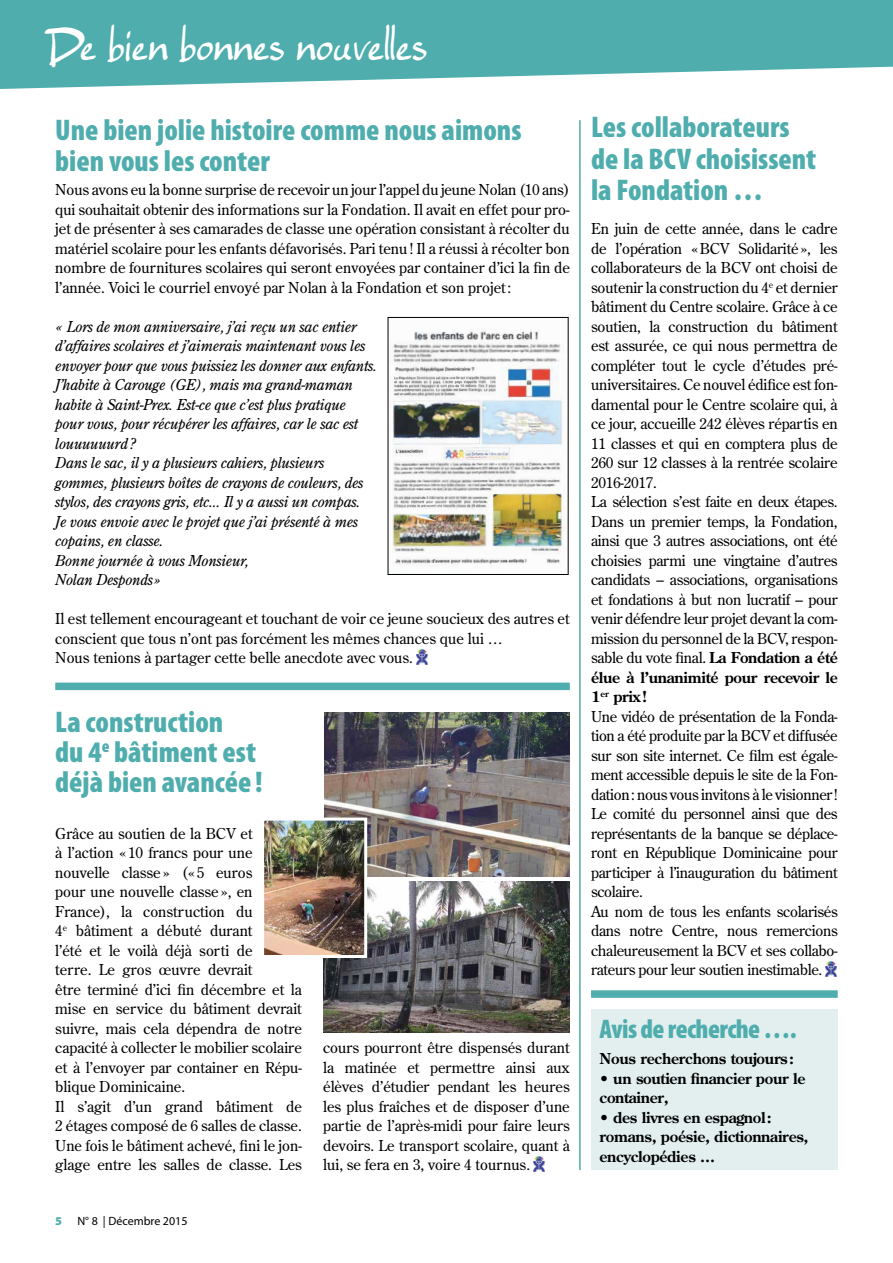
<style>
.page{position:relative;width:893px;height:1263px;background:#fff}
.page>*{position:absolute;margin:0;border:0;box-sizing:border-box;transform-origin:0 0}
.t1{font:39.6px "Ellianarelle's Path";color:#fff}
.t2{font:900 condensed 30px/31.5px "Myriad Pro";color:#4fadad}
.t3{font:900 condensed 27px "Myriad Pro";letter-spacing:-.02em;color:#4fadad}
.t4{font:15px/19.5px "Century Old Style Std";letter-spacing:-.01em;color:#000}
.t5{font:italic 15px/19.5px "Century Old Style Std";letter-spacing:-.02em;color:#000}
.t6{font:700 15px/19.5px "Century Old Style Std";letter-spacing:-.02em;color:#000}
.t7{font:12px "Myriad Pro";color:#000}
.t8{font:900 12px "Myriad Pro";color:#4fadad}
.s1{font-weight:700}
</style>
<div class="page">
<div style="left:55px;top:683px;width:515px;height:7px;background:#4fadad"></div>
<div style="left:591px;top:990px;width:247px;height:8px;background:#4fadad"></div>
<hr style="left:579px;top:120px;width:2px;height:1050px;background:#4fadad">
<img style="left:825px;top:962px;width:11px;height:15px">
<img style="left:534px;top:1157px;width:11px;height:15px">
<img style="left:324px;top:712px;width:246px;height:164px">
<img style="left:323px;top:881px;width:247px;height:151px">
<img style="left:417px;top:650px;width:11px;height:15px">
<img style="left:392px;top:329px;width:174px;height:237px">
<div style="left:388px;top:317px;width:180px;height:258px;border:1px solid #000"></div>
<img style="left:265px;top:822px;width:98px;height:132px">
<div style="left:261px;top:818px;width:106px;height:140px;border:3px solid #fff"></div>
<div style="left:591px;top:1009px;width:247px;height:161px;background:#e3efef"></div>
<svg style="left:0;top:0;width:893px;height:89px;background:#64b7b7"></svg>
<h1 class="t1" style="left:47px;top:23px;width:383px">De bien bonnes nouvelles</h1>
<h2 class="t2" style="left:55px;top:113px;width:468px">Une bien jolie histoire comme nous aimons bien vous les conter</h2>
<p class="t4" style="left:55px;top:180px;width:516px;text-align:justify">Nous avons eu la bonne surprise de recevoir un jour l’appel du jeune Nolan (10 ans) qui souhaitait obtenir des informations sur la Fondation. Il avait en effet pour pro&shy;jet de présenter à ses camarades de classe une opération consistant à récolter du matériel scolaire pour les enfants défavorisés. Pari tenu! Il a réussi à récolter bon nombre de fournitures scolaires qui seront envoyées par container d’ici la fin de l’année. Voici le courriel envoyé par Nolan à la Fondation et son projet:</p>
<p class="t5" style="left:55px;top:316px;width:323px">« Lors de mon anniversaire, j’ai reçu un sac entier d’affaires scolaires et j’aimerais maintenant vous les envoyer pour que vous puissiez les donner aux enfants.<br>J’habite à Carouge (GE), mais ma grand-maman habite à Saint-Prex. Est-ce que c’est plus pratique pour vous, pour récupérer les affaires, car le sac est louuuuuurd?<br>Dans le sac, il y a plusieurs cahiers, plusieurs gommes, plusieurs boîtes de crayons de couleurs, des stylos, des crayons gris, etc... Il y a aussi un compas.<br>Je vous envoie avec le projet que j’ai présenté à mes copains, en classe.<br>Bonne journée à vous Monsieur,<br>Nolan Desponds»</p>
<p class="t4" style="left:55px;top:609px;width:516px">Il est tellement encourageant et touchant de voir ce jeune soucieux des autres et conscient que tous n’ont pas forcément les mêmes chances que lui …<br>Nous tenions à partager cette belle anecdote avec vous.</p>
<h2 class="t2" style="left:55px;top:707px;width:209px;line-height:30px">La construction<br>du 4<sup>e</sup> bâtiment est déjà bien avancée !</h2>
<p class="t4" style="left:55px;top:823px;width:248px">Grâce au soutien de la BCV et<br>à l’action «10 francs pour une nouvelle classe » («5 euros<br>pour une nouvelle classe», en<br>France), la construction du<br>4<sup>e</sup> bâtiment a débuté durant<br>l’été et le voilà déjà sorti de<br>terre. Le gros œuvre devrait<br>être terminé d’ici fin décembre et la mise en service du bâtiment devrait suivre, mais cela dépendra de notre capacité à collecter le mobilier scolaire et à l’envoyer par container en Répu&shy;blique Dominicaine.<br>Il s’agit d’un grand bâtiment de<br>2 étages composé de 6 salles de classe.<br>Une fois le bâtiment achevé, fini le jon&shy;glage entre les salles de classe. Les</p>
<p class="t8" style="left:55px;top:1213px;width:8px">5</p>
<p class="t7" style="left:77px;top:1214px;width:112px">N° 8 | Décembre 2015</p>
<p class="t4" style="left:323px;top:1038px;width:248px;text-align:justify">cours pourront être dispensés durant la matinée et permettre ainsi aux élèves d’étudier pendant les heures les plus fraîches et de disposer d’une partie de l’après-midi pour faire leurs devoirs. Le transport scolaire, quant à lui, se fera en 3, voire 4 tournus.</p>
<h2 class="t2" style="left:591px;top:111px;width:227px">Les collaborateurs de la BCV choisissent la Fondation …</h2>
<p class="t4" style="left:591px;top:219px;width:248px">En juin de cette année, dans le cadre de l’opération «BCV Solidarité», les collaborateurs de la BCV ont choisi de soutenir la construction du 4<sup>e</sup> et dernier bâtiment du Centre scolaire. Grâce à ce soutien, la construction du bâtiment est assurée, ce qui nous permettra de compléter tout le cycle d’études pré&shy;universitaires. Ce nouvel édifice est fon&shy;damental pour le Centre scolaire qui, à ce jour, accueille 242 élèves répartis en 11 classes et qui en comptera plus de 260 sur 12 classes à la rentrée scolaire 2016-2017.<br>La sélection s’est faite en deux étapes.<br>Dans un premier temps, la Fondation, ainsi que 3 autres associations, ont été choisies parmi une vingtaine d’autres candidats – associations, organisations et fondations à but non lucratif – pour venir défendre leur projet devant la com&shy;mission du personnel de la BCV, respon&shy;sable du vote final. <span class="s1">La Fondation a été élue à l’unanimité pour recevoir le 1</span><sup>er</sup> <span class="s1">prix!<br></span>Une vidéo de présentation de la Fonda&shy;tion a été produite par la BCV et diffusée sur son site internet. Ce film est égale&shy;ment accessible depuis le site de la Fon&shy;dation: nous vous invitons à le visionner!<br>Le comité du personnel ainsi que des représentants de la banque se déplace&shy;ront en République Dominicaine pour participer à l’inauguration du bâtiment scolaire.<br>Au nom de tous les enfants scolarisés dans notre Centre, nous remercions chaleureusement la BCV et ses collabo&shy;rateurs pour leur soutien inestimable.</p>
<h3 class="t3" style="left:600px;top:1012px;width:199px">Avis de recherche ….</h3>
<p class="t6" style="left:600px;top:1048px;width:196px">Nous recherchons toujours:</p>
<p class="t6" style="left:600px;top:1068px;width:207px">• un soutien financier pour le container,</p>
<p class="t6" style="left:600px;top:1107px;width:210px">• des livres en espagnol: romans, poésie, dictionnaires, encyclopédies …</p>
</div>
